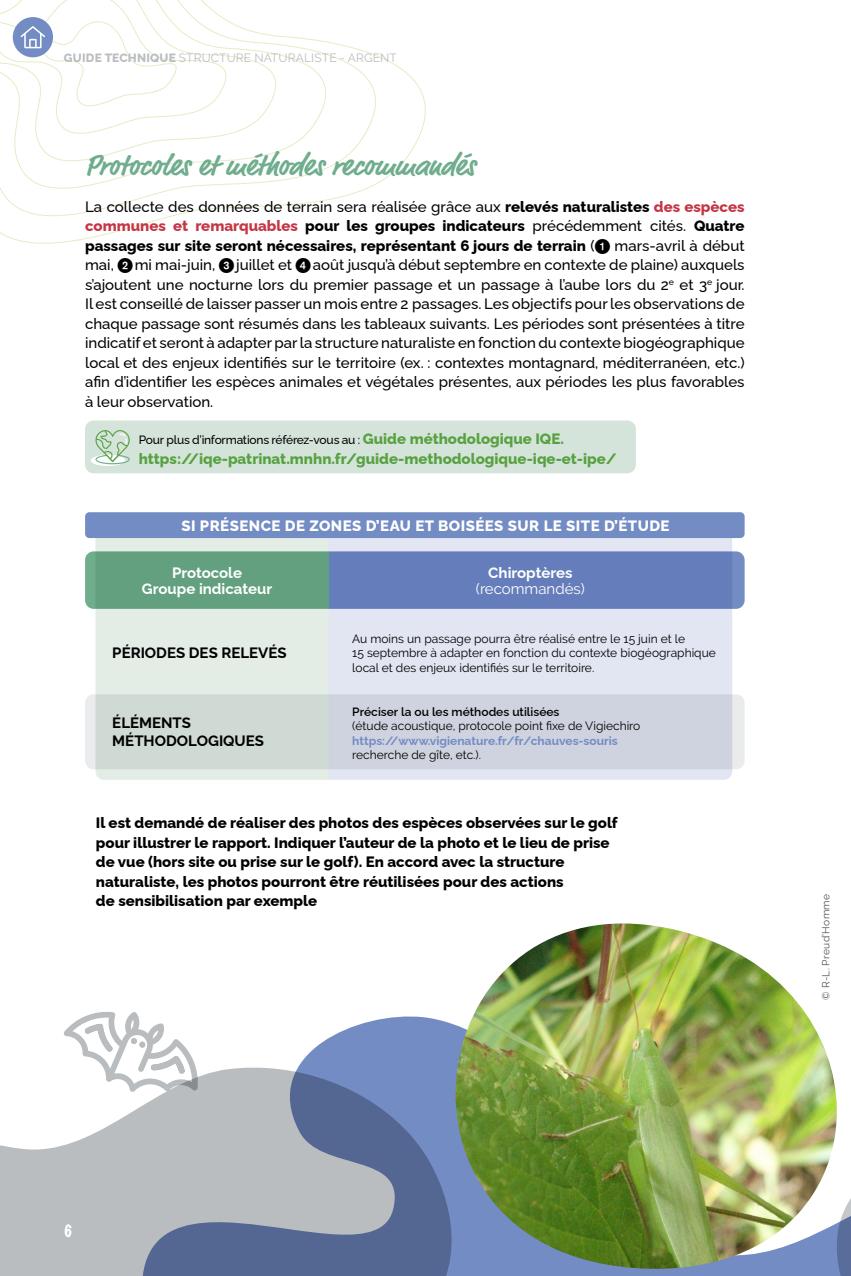
<style>
.page{position:relative;width:851px;height:1276px;background:#fff}
.page>*{position:absolute;margin:0;border:0;box-sizing:border-box;transform-origin:0 0}
.t1{font:700 30px "Market Pro";letter-spacing:.01em;color:#6fad8d}
.t2{font:100 15.6px "Marker Felt";color:#fff}
.t3{font:500 15px/19.5px "Raleway";color:#000;text-align:justify}
.t4{font:800 15px/19.5px "Raleway";color:#000;text-align:justify}
.t5{font:800 15px "Raleway";color:#58a141}
.t6{font:800 15px "Raleway";letter-spacing:.03em;color:#fff}
.t7{font:700 15px/18px "Raleway";color:#000}
.t8{font:700 15px/16.5px "Raleway";color:#fff;text-align:center}
.t9{font:15px "Raleway";color:#fff}
.t10{font:12px/14.4px "Raleway";color:#000}
.t11{font:500 12px "Raleway";letter-spacing:-.02em;color:#000}
.t12{font:700 12px "Raleway";color:#738cc4}
.t13{font:12px "Raleway";letter-spacing:.01em;color:#babdbf}
.t14{font:600 12px "Raleway";color:#000}
.t15{font:10.2px "Raleway";letter-spacing:.03em;color:#555}
.s1{font-weight:800}
.s2{font-weight:500}
.s3{color:#c43644}
.s4{font-weight:800;font-size:15px;color:#58a141}
</style>
<div class="page">
<svg style="left:615px;top:1097px;width:235px;height:179px"></svg>
<svg style="left:302px;top:1016px;width:313px;height:260px;fill:#738cc4"></svg>
<div style="left:85px;top:694px;width:659px;height:75px;background:#eaebec;border-radius:9px"></div>
<svg style="left:0;top:0;width:426px;height:244px"></svg>
<div style="left:85px;top:420px;width:550px;height:53px;background:#d5e4da;border-radius:9px"></div>
<svg style="left:91px;top:455px;width:34px;height:11px"></svg>
<svg style="left:95px;top:430px;width:35px;height:34px"></svg>
<svg style="left:85px;top:551px;width:659px;height:58px"></svg>
<svg style="left:328px;top:538px;width:404px;height:242px;background:#bec6de"></svg>
<svg style="left:95px;top:538px;width:233px;height:242px;background:#bed4c8"></svg>
<svg style="left:0;top:1061px;width:468px;height:215px;background:#9ea7b9"></svg>
<div style="left:85px;top:512px;width:659px;height:26px;background:#738cc4;border-radius:4px"></div>
<img style="left:455px;top:923px;width:381px;height:347px">
<svg style="left:63px;top:1012px;width:135px;height:80px"></svg>
<svg style="left:13px;top:17px;width:40px;height:40px"></svg>
<p class="t13" style="left:64px;top:51px;width:334px"><span class="s1">GUIDE TECHNIQUE</span> STRUCTURE NATURALISTE - ARGENT</p>
<h1 class="t1" style="left:85px;top:144px;width:392px">Protocoles et méthodes recommandés</h1>
<p class="t4" style="left:85px;top:195px;width:661px"><span class="s2">La collecte des données de terrain sera réalisée grâce aux</span> relevés naturalistes <span class="s3">des espèces communes et remarquables</span> pour les groupes indicateurs <span class="s2">précédemment cités.</span> Quatre passages sur site seront nécessaires, représentant 6 jours de terrain <span class="s2">(</span></p>
<p class="t3" style="left:614px;top:234px;width:131px">mars-avril à début</p>
<p class="t3" style="left:85px;top:253px;width:661px;text-indent:50px">mi mai-juin, ✓juillet et ✔août jusqu’à début septembre en contexte de plaine) auxquels s’ajoutent une nocturne lors du premier passage et un passage à l’aube lors du 2<sup>e</sup> et 3<sup>e</sup> jour.<br>Il est conseillé de laisser passer un mois entre 2 passages. Les objectifs pour les observations de chaque passage sont résumés dans les tableaux suivants. Les périodes sont présentées à titre indicatif et seront à adapter par la structure naturaliste en fonction du contexte biogéographique local et des enjeux identifiés sur le territoire (ex. : contextes montagnard, méditerranéen, etc.) afin d’identifier les espèces animales et végétales présentes, aux périodes les plus favorables à leur observation.</p>
<p class="t3" style="left:85px;top:253px;width:30px">mai,</p>
<p class="t11" style="left:139px;top:430px;width:426px">Pour plus d’informations référez-vous au : <span class="s4">Guide méthodologique IQE.</span></p>
<p class="t5" style="left:139px;top:446px;width:479px">https://iqe-patrinat.mnhn.fr/guide-methodologique-iqe-et-ipe/</p>
<p class="t6" style="left:181px;top:514px;width:489px">SI PRÉSENCE DE ZONES D’EAU ET BOISÉES SUR LE SITE D’ÉTUDE</p>
<p class="t8" style="left:142px;top:563px;width:132px">Protocole<br>Groupe indicateur</p>
<p class="t8" style="left:488px;top:563px;width:86px">Chiroptères</p>
<p class="t9" style="left:476px;top:580px;width:110px">(recommandés)</p>
<p class="t7" style="left:112px;top:642px;width:176px">PÉRIODES DES RELEVÉS</p>
<p class="t10" style="left:352px;top:631px;width:365px">Au moins un passage pourra être réalisé entre le 15 juin et le<br>15 septembre à adapter en fonction du contexte biogéographique local et des enjeux identifiés sur le territoire.</p>
<p class="t14" style="left:352px;top:702px;width:209px">Préciser la ou les méthodes utilisées</p>
<p class="t10" style="left:352px;top:719px;width:289px">(étude acoustique, protocole point fixe de Vigiechiro</p>
<p class="t12" style="left:352px;top:731px;width:267px">https://www.vigienature.fr/fr/chauves-souris</p>
<p class="t10" style="left:352px;top:747px;width:130px">recherche de gîte, etc.).</p>
<p class="t7" style="left:112px;top:712px;width:153px">ÉLÉMENTS<br>MÉTHODOLOGIQUES</p>
<p class="t4" style="left:96px;top:811px;width:523px;text-align:left">Il est demandé de réaliser des photos des espèces observées sur le golf pour illustrer le rapport. Indiquer l’auteur de la photo et le lieu de prise de vue (hors site ou prise sur le golf). En accord avec la structure naturaliste, les photos pourront être réutilisées pour des actions<br>de sensibilisation par exemple</p>
<p class="t15" style="left:819px;top:999px;width:107px;rotate:-90deg">© R-L. Preud’Homme</p>
<p class="t2" style="left:64px;top:1219px;width:10px">6</p>
</div>
